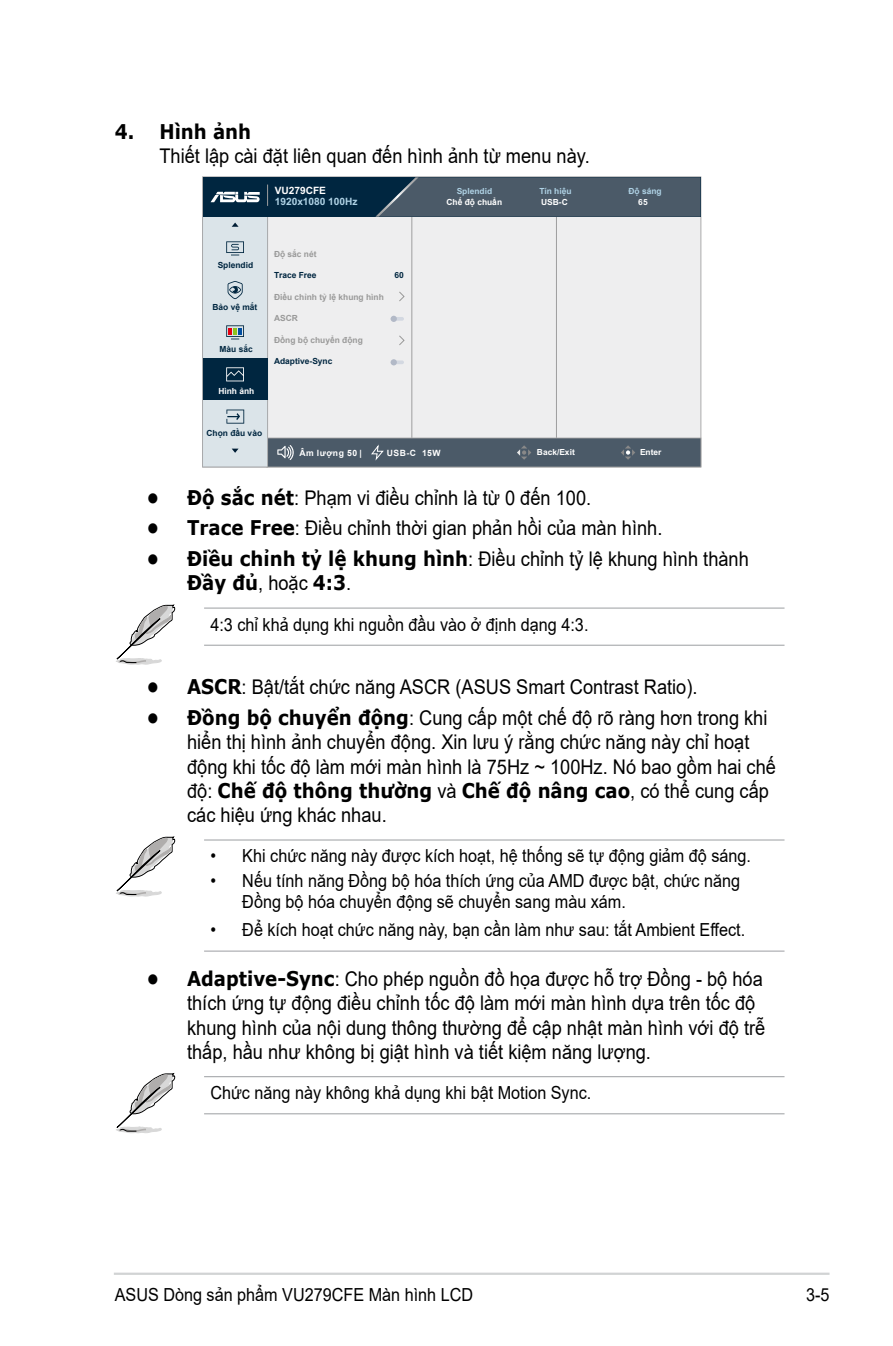
<style>
.page{position:relative;width:893px;height:1346px;background:#fff}
.page>*{position:absolute;margin:0;border:0;box-sizing:border-box;transform-origin:0 0}
.List{font:20.25px/24.3px "Arial";color:#000;scale:.9 1}
.t1{font:20.25px/24.3px "Arial";color:#000100;scale:.9 1}
.t2{font:700 20.25px "Verdana";color:#000;scale:.9 1}
.MB_Messages_Medium{font:18px/21.6px "Arial";color:#000;scale:.9 1}
.MB_Messages_Down{font:18px "Arial";color:#000;scale:.9 1}
.MB_Messages_Up_Bulle{font:18px "Arial";color:#000;scale:.9 1}
.MB_Messages{font:18px "Arial";color:#000;scale:.9 1}
.MB_Messages-2{font:18px "Arial";color:#000100;scale:.9 1}
.t3{font:700 10.12px "Arial";color:#afd2e5}
.t4{font:700 10.12px "Arial";color:#fff}
.t5{font:700 8.55px "Arial";letter-spacing:.05em;color:#fff}
.t6{font:700 8.33px "Arial";color:#002640}
.t7{font:700 8.33px "Arial";color:#999}
.t8{font:700 8.33px/11.2px "Arial";color:#fff;text-align:center}
.t9{font:700 8.33px/11.2px "Arial";color:#afd2e5;text-align:center}
.s1{color:#afd2e5}
.s2{color:#fff}
.s3{font-family:"Verdana";font-weight:700}
</style>
<div class="page">
<hr style="left:114px;top:1272px;width:715px;height:3px;background:#d1d3d4">
<hr style="left:204px;top:607px;width:580px;height:2px;background:#a7a9ac">
<hr style="left:204px;top:645px;width:580px;height:1px;background:#a7a9ac">
<hr style="left:204px;top:839px;width:580px;height:1px;background:#a7a9ac">
<hr style="left:204px;top:950px;width:580px;height:1px;background:#a7a9ac">
<hr style="left:204px;top:1076px;width:580px;height:1px;background:#a7a9ac">
<hr style="left:204px;top:1113px;width:580px;height:1px;background:#a7a9ac">
<svg style="left:202px;top:177px;width:499px;height:290px;background:#bec4ca"></svg>
<svg style="left:116px;top:604px;width:59px;height:61px"></svg>
<svg style="left:116px;top:836px;width:59px;height:61px"></svg>
<svg style="left:116px;top:1073px;width:59px;height:60px"></svg>
<p class="t2" style="left:115px;top:117px;width:153px">4. Hình ảnh</p>
<p class="List" style="left:159px;top:143px;width:480px">Thiết lập cài đặt liên quan đến hình ảnh từ menu này.</p>
<p class="t4" style="left:275px;top:184px;width:53px">VU279CFE</p>
<p class="t8" style="left:446px;top:185px;width:57px"><span class="s1">Splendid<br></span>Chế độ chuẩn</p>
<p class="t9" style="left:628px;top:185px;width:35px">Độ sáng<br><span class="s2">65</span></p>
<p class="t3" style="left:275px;top:195px;width:84px">1920x1080 100Hz</p>
<p class="t9" style="left:539px;top:185px;width:34px;text-align:left">Tín hiệu<br><span class="s2">USB-C</span></p>
<p class="t6" style="left:218px;top:260px;width:37px">Splendid</p>
<p class="t6" style="left:212px;top:302px;width:46px">Bảo vệ mắt</p>
<p class="t6" style="left:219px;top:343px;width:35px">Màu sắc</p>
<p class="t8" style="left:218px;top:385px;width:37px">Hình ảnh</p>
<p class="t7" style="left:274px;top:248px;width:44px">Độ sắc nét</p>
<p class="t6" style="left:274px;top:269px;width:44px">Trace Free</p>
<p class="t7" style="left:274px;top:291px;width:111px">Điều chỉnh tỷ lệ khung hình</p>
<p class="t7" style="left:274px;top:334px;width:90px">Đồng bộ chuyển động</p>
<p class="t7" style="left:274px;top:313px;width:25px">ASCR</p>
<p class="t6" style="left:274px;top:356px;width:60px">Adaptive-Sync</p>
<p class="t6" style="left:395px;top:271px;width:11px">60</p>
<p class="t6" style="left:207px;top:427px;width:57px">Chọn đầu vào</p>
<p class="t5" style="left:299px;top:447px;width:64px">Âm lượng 50 |</p>
<p class="t5" style="left:387px;top:447px;width:55px">USB-C 15W</p>
<p class="t8" style="left:537px;top:447px;width:39px">Back/Exit</p>
<p class="t8" style="left:640px;top:447px;width:23px">Enter</p>
<p class="List" style="left:147px;top:485px;width:495px"><span class="s3">• Độ sắc nét</span>: Phạm vi điều chỉnh là từ 0 đến 100.</p>
<p class="List" style="left:147px;top:516px;width:575px"><span class="s3">• Trace Free</span>: Điều chỉnh thời gian phản hồi của màn hình.</p>
<p class="List" style="left:187px;top:547px;width:626px;text-indent:-40px"><span class="s3">• Điều chỉnh tỷ lệ khung hình</span>: Điều chỉnh tỷ lệ khung hình thành<br><span class="s3">Đầy đủ</span>, hoặc <span class="s3">4:3</span>.</p>
<p class="MB_Messages" style="left:210px;top:612px;width:422px">4:3 chỉ khả dụng khi nguồn đầu vào ở định dạng 4:3.</p>
<p class="List" style="left:147px;top:675px;width:614px"><span class="s3">• ASCR</span>: Bật/tắt chức năng ASCR (ASUS Smart Contrast Ratio).</p>
<p class="List" style="left:187px;top:706px;width:656px;text-indent:-40px"><span class="s3">• Đồng bộ chuyển động</span>: Cung cấp một chế độ rõ ràng hơn trong khi hiển thị hình ảnh chuyển động. Xin lưu ý rằng chức năng này chỉ hoạt động khi tốc độ làm mới màn hình là 75Hz ~ 100Hz. Nó bao gồm hai chế độ: <span class="s3">Chế độ thông thường</span> và <span class="s3">Chế độ nâng cao</span>, có thể cung cấp các hiệu ứng khác nhau.</p>
<p class="MB_Messages_Up_Bulle" style="left:210px;top:844px;width:602px">• Khi chức năng này được kích hoạt, hệ thống sẽ tự động giảm độ sáng.</p>
<p class="MB_Messages_Medium" style="left:242px;top:869px;width:555px;text-indent:-32px">• Nếu tính năng Đồng bộ hóa thích ứng của AMD được bật, chức năng<br>Đồng bộ hóa chuyển động sẽ chuyển sang màu xám.</p>
<p class="MB_Messages_Down" style="left:210px;top:918px;width:596px">• Để kích hoạt chức năng này, bạn cần làm như sau: tắt Ambient Effect.</p>
<p class="t1" style="left:187px;top:966px;width:644px;text-indent:-40px"><span class="s3">• Adaptive-Sync</span>: Cho phép nguồn đồ họa được hỗ trợ Đồng - bộ hóa thích ứng tự động điều chỉnh tốc độ làm mới màn hình dựa trên tốc độ khung hình của nội dung thông thường để cập nhật màn hình với độ trễ thấp, hầu như không bị giật hình và tiết kiệm năng lượng.</p>
<p class="MB_Messages-2" style="left:210px;top:1080px;width:425px">Chức năng này không khả dụng khi bật Motion Sync.</p>
<p class="MB_Messages_Medium" style="left:115px;top:1283px;width:400px">ASUS Dòng sản phẩm VU279CFE Màn hình LCD</p>
<p class="MB_Messages_Medium" style="left:806px;top:1283px;width:28px">3-5</p>
</div>
